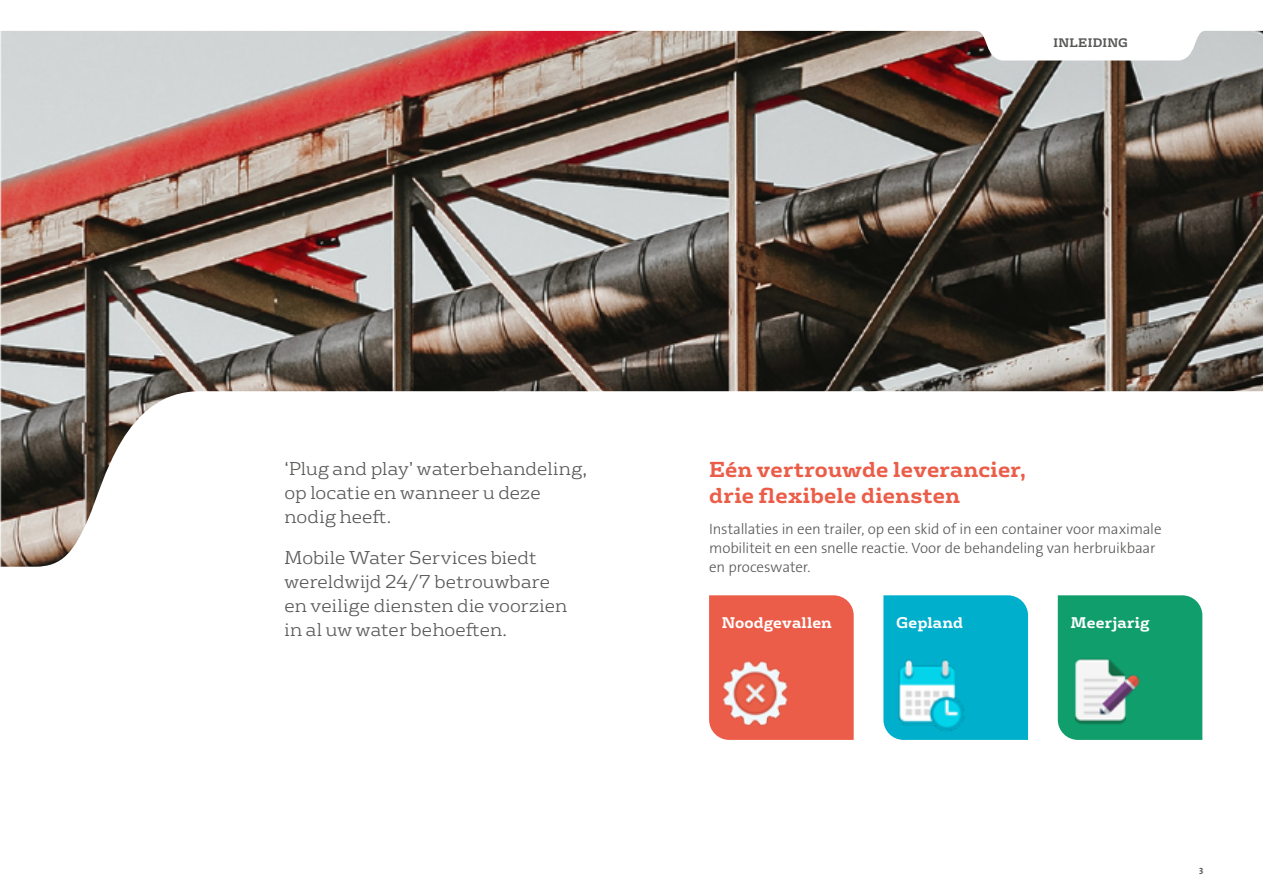
<style>
.page{position:relative;width:1263px;height:893px;background:#fff}
.page>*{position:absolute;margin:0;border:0;box-sizing:border-box;transform-origin:0 0}
.t1{font:700 21px/25.2px "FS Rufus";letter-spacing:.01em;color:#eb5d48}
.t2{font:300 18px/24px "FS Rufus";color:#575756}
.t3{font:15px/18.8px "The Sans Veolia W3 Lig";letter-spacing:-.015em;color:#575756}
.t4{font:700 15px "FS Rufus";letter-spacing:.01em;color:#fff}
.t5{font:700 12px "FS Rufus";letter-spacing:.025em;color:#575756}
.t6{font:9px "The Sans Veolia W7 Bld";color:#575756}
</style>
<div class="page">
<img style="left:0;top:206px;width:1263px;height:185px">
<img style="left:0;top:30px;width:1263px;height:176px">
<svg style="left:0;top:391px;width:1263px;height:301px"></svg>
<div style="left:709px;top:595px;width:145px;height:145px;background:#eb5d48"></div>
<img style="left:709px;top:640px;width:99px;height:100px">
<div style="left:883px;top:595px;width:145px;height:145px;background:#00afcb"></div>
<img style="left:883px;top:642px;width:101px;height:98px">
<div style="left:1058px;top:595px;width:144px;height:145px;background:#109e6d"></div>
<img style="left:1058px;top:638px;width:101px;height:102px">
<p class="t5" style="left:1053px;top:33px;width:76px">INLEIDING</p>
<p class="t2" style="left:285px;top:455px;width:304px">‘Plug and play’ waterbehandeling, op locatie en wanneer u deze nodig heeft.</p>
<p class="t2" style="left:285px;top:544px;width:284px">Mobile Water Services biedt wereldwijd 24/7 betrouwbare en veilige diensten die voorzien in al uw water behoeften.</p>
<p class="t1" style="left:709px;top:455px;width:318px">Eén vertrouwde leverancier, drie flexibele diensten</p>
<p class="t3" style="left:709px;top:520px;width:454px">Installaties in een trailer, op een skid of in een container voor maximale mobiliteit en een snelle reactie. Voor de behandeling van herbruikbaar en proceswater.</p>
<p class="t4" style="left:722px;top:609px;width:111px">Noodgevallen</p>
<p class="t4" style="left:896px;top:609px;width:69px">Gepland</p>
<p class="t4" style="left:1070px;top:609px;width:81px">Meerjarig</p>
<p class="t6" style="left:1199px;top:865px;width:6px">3</p>
</div>
